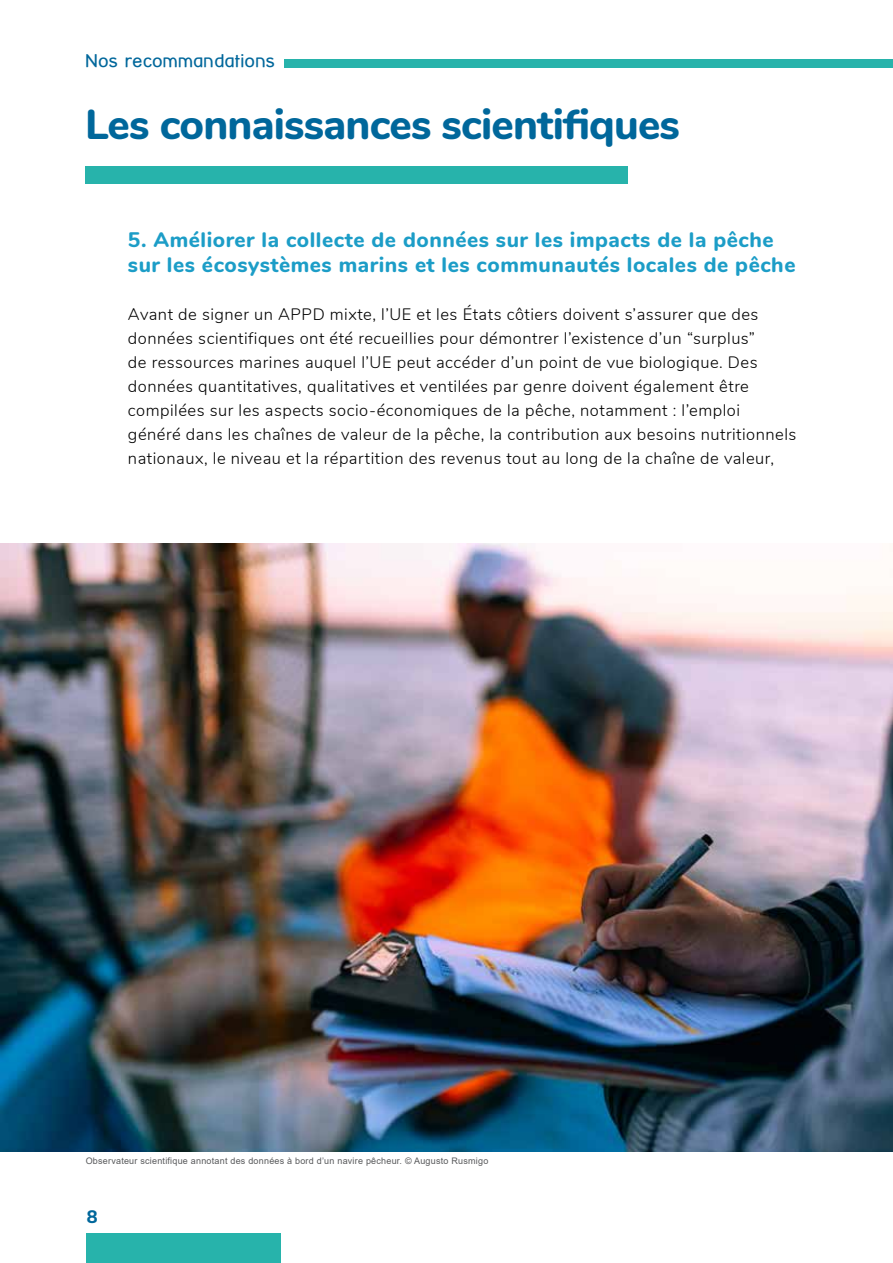
<style>
.page{position:relative;width:893px;height:1263px;background:#fff}
.page>*{position:absolute;margin:0;border:0;box-sizing:border-box;transform-origin:0 0}
.t1{font:800 42px "Nunito";letter-spacing:-.02em;color:#00679b}
.t2{font:800 21px/25.2px "Nunito";letter-spacing:.025em;color:#1c9dc7}
.t3{font:600 18px "Street Corner";letter-spacing:.025em;color:#00679b}
.t4{font:800 18px "Nunito";color:#00679b}
.t5{font:300 16.5px/24px "Nunito";letter-spacing:.03em;color:#000}
.t6{font:9px "Arial";letter-spacing:.025em;color:#58595b}
</style>
<div class="page">
<div style="left:86px;top:1233px;width:195px;height:29px;background:#27b3ab"></div>
<div style="left:85px;top:167px;width:543px;height:17px;background:#27b3ab"></div>
<div style="left:285px;top:59px;width:608px;height:9px;background:#27b3ab"></div>
<img style="left:0;top:543px;width:893px;height:608px">
<p class="t3" style="left:85px;top:51px;width:191px">Nos recommandations</p>
<h1 class="t1" style="left:85px;top:93px;width:596px">Les connaissances scientifiques</h1>
<p class="t2" style="left:128px;top:225px;width:669px">5. Améliorer la collecte de données sur les impacts de la pêche sur les écosystèmes marins et les communautés locales de pêche</p>
<p class="t5" style="left:128px;top:301px;width:670px">Avant de signer un APPD mixte, l’UE et les États côtiers doivent s’assurer que des données scientifiques ont été recueillies pour démontrer l’existence d’un “surplus”<br>de ressources marines auquel l’UE peut accéder d’un point de vue biologique. Des données quantitatives, qualitatives et ventilées par genre doivent également être compilées sur les aspects socio-économiques de la pêche, notamment : l’emploi généré dans les chaînes de valeur de la pêche, la contribution aux besoins nutritionnels nationaux, le niveau et la répartition des revenus tout au long de la chaîne de valeur,</p>
<p class="t6" style="left:86px;top:1155px;width:404px">Observateur scientifique annotant des données à bord d’un navire pêcheur. © Augusto Rusmigo</p>
<p class="t4" style="left:87px;top:1204px;width:12px">8</p>
</div>
